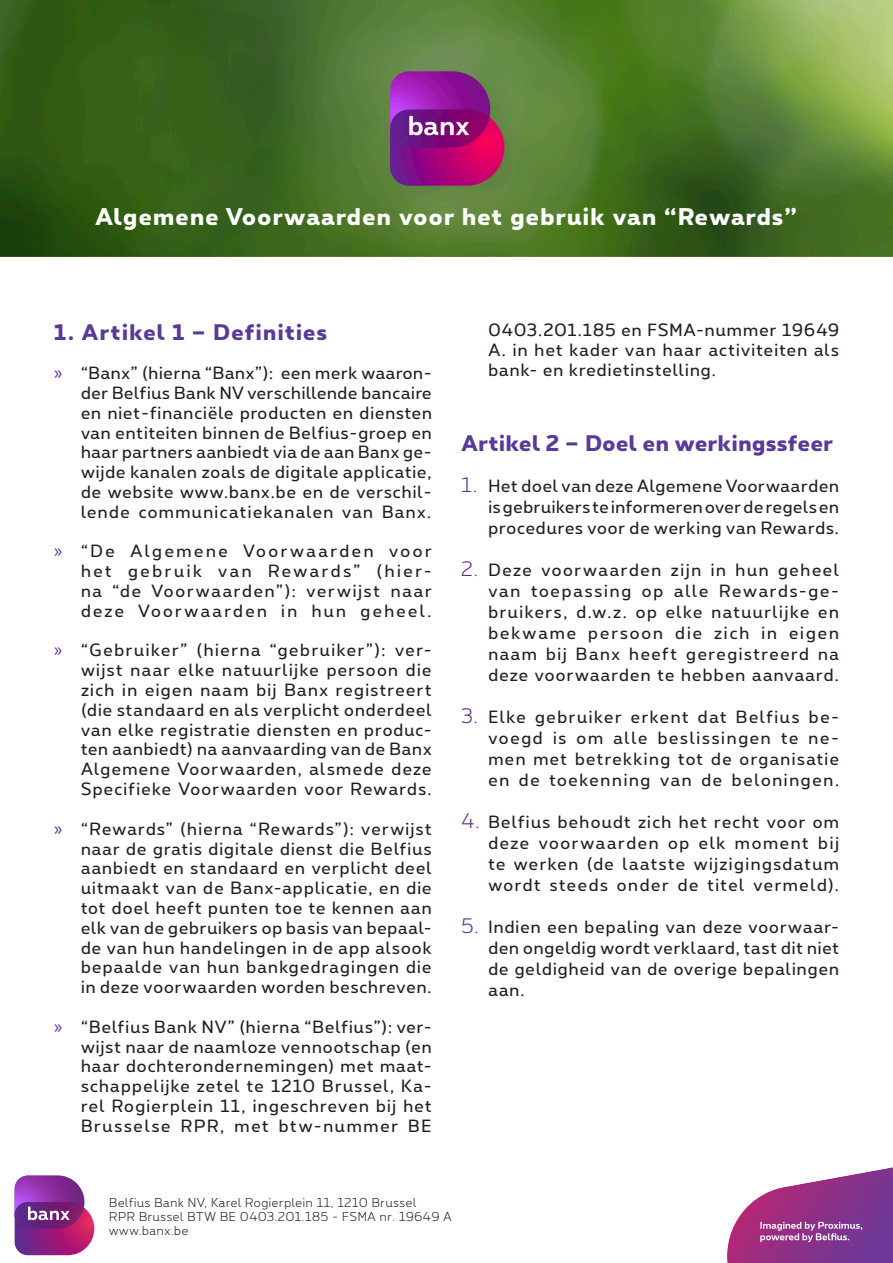
<style>
.page{position:relative;width:893px;height:1263px;background:#fff}
.page>*{position:absolute;margin:0;border:0;box-sizing:border-box;transform-origin:0 0}
.t1{font:800 22.5px "Proximus";letter-spacing:.06em;color:#fff}
.t2{font:800 21px "Proximus";letter-spacing:.035em;color:#573b97}
.t3{font:800 21px "Proximus";letter-spacing:.065em;color:#573b97}
.t4{font:16.5px/19.8px "Proximus";letter-spacing:.08em;color:#231f20;text-align:justify}
.t5{font:300 12px/14.4px "Proximus";letter-spacing:.06em;color:#231f20}
.s1{font-family:"Myriad Pro";font-size:19.5px;color:#5c2d91}
.s2{font-weight:300;font-size:19.5px;color:#5c2d91}
</style>
<div class="page">
<svg style="left:15px;top:1175px;width:79px;height:80px;background:#9d479a"></svg>
<img style="left:728px;top:1167px;width:165px;height:95px">
<img style="left:0;top:0;width:893px;height:257px">
<p class="t1" style="left:96px;top:201px;width:703px">Algemene Voorwaarden voor het gebruik van “Rewards”</p>
<p class="t3" style="left:54px;top:317px;width:275px">1. Artikel 1 – Definities</p>
<p class="t4" style="left:81px;top:362px;width:352px;text-indent:-27px"><span class="s1">»</span> “Banx” (hierna “Banx”): een merk waaron&shy;der Belfius Bank NV verschillende bancaire en niet-financiële producten en diensten van entiteiten binnen de Belfius-groep en haar partners aanbiedt via de aan Banx ge&shy;wijde kanalen zoals de digitale applicatie, de website www.banx.be en de verschil&shy;lende communicatiekanalen van Banx.</p>
<p class="t4" style="left:81px;top:540px;width:352px;text-indent:-27px"><span class="s1">»</span> “De Algemene Voorwaarden voor het gebruik van Rewards” (hier&shy;na “de Voorwaarden”): verwijst naar deze Voorwaarden in hun geheel.</p>
<p class="t4" style="left:81px;top:639px;width:352px;text-indent:-27px"><span class="s1">»</span> “Gebruiker” (hierna “gebruiker”): ver&shy;wijst naar elke natuurlijke persoon die zich in eigen naam bij Banx registreert (die standaard en als verplicht onderdeel van elke registratie diensten en produc&shy;ten aanbiedt) na aanvaarding van de Banx Algemene Voorwaarden, alsmede deze Specifieke Voorwaarden voor Rewards.</p>
<p class="t4" style="left:81px;top:818px;width:352px;text-indent:-27px"><span class="s1">»</span> “Rewards” (hierna “Rewards”): verwijst naar de gratis digitale dienst die Belfius aanbiedt en standaard en verplicht deel uitmaakt van de Banx-applicatie, en die tot doel heeft punten toe te kennen aan elk van de gebruikers op basis van bepaal&shy;de van hun handelingen in de app alsook bepaalde van hun bankgedragingen die in deze voorwaarden worden beschreven.</p>
<p class="t4" style="left:81px;top:1016px;width:352px;text-indent:-27px"><span class="s1">»</span> “Belfius Bank NV” (hierna “Belfius”): ver&shy;wijst naar de naamloze vennootschap (en haar dochterondernemingen) met maat&shy;schappelijke zetel te 1210 Brussel, Ka&shy;rel Rogierplein 11, ingeschreven bij het Brusselse RPR, met btw-nummer BE</p>
<p class="t4" style="left:488px;top:319px;width:352px">0403.201.185 en FSMA-nummer 19649<br>A. in het kader van haar activiteiten als bank- en kredietinstelling.</p>
<p class="t2" style="left:461px;top:428px;width:373px">Artikel 2 – Doel en werkingssfeer</p>
<p class="t4" style="left:488px;top:474px;width:352px;line-height:21px;text-indent:-27px"><span class="s2">1.</span> Het doel van deze Algemene Voorwaarden is gebruikers te informeren over de regels en procedures voor de werking van Rewards.</p>
<p class="t4" style="left:488px;top:558px;width:352px;line-height:21px;text-indent:-27px"><span class="s2">2.</span> Deze voorwaarden zijn in hun geheel van toepassing op alle Rewards-ge&shy;bruikers, d.w.z. op elke natuurlijke en bekwame persoon die zich in eigen naam bij Banx heeft geregistreerd na deze voorwaarden te hebben aanvaard.</p>
<p class="t4" style="left:488px;top:705px;width:352px;line-height:21px;text-indent:-27px"><span class="s2">3.</span> Elke gebruiker erkent dat Belfius be&shy;voegd is om alle beslissingen te ne&shy;men met betrekking tot de organisatie en de toekenning van de beloningen.</p>
<p class="t4" style="left:488px;top:810px;width:352px;line-height:21px;text-indent:-27px"><span class="s2">4.</span> Belfius behoudt zich het recht voor om deze voorwaarden op elk moment bij te werken (de laatste wijzigingsdatum wordt steeds onder de titel vermeld).</p>
<p class="t4" style="left:488px;top:915px;width:352px;line-height:21px;text-indent:-27px"><span class="s2">5.</span> Indien een bepaling van deze voorwaar&shy;den ongeldig wordt verklaard, tast dit niet de geldigheid van de overige bepalingen aan.</p>
<p class="t5" style="left:109px;top:1194px;width:344px">Belfius Bank NV, Karel Rogierplein 11, 1210 Brussel<br>RPR Brussel BTW BE 0403.201.185 - FSMA nr. 19649 A www.banx.be</p>
</div>
